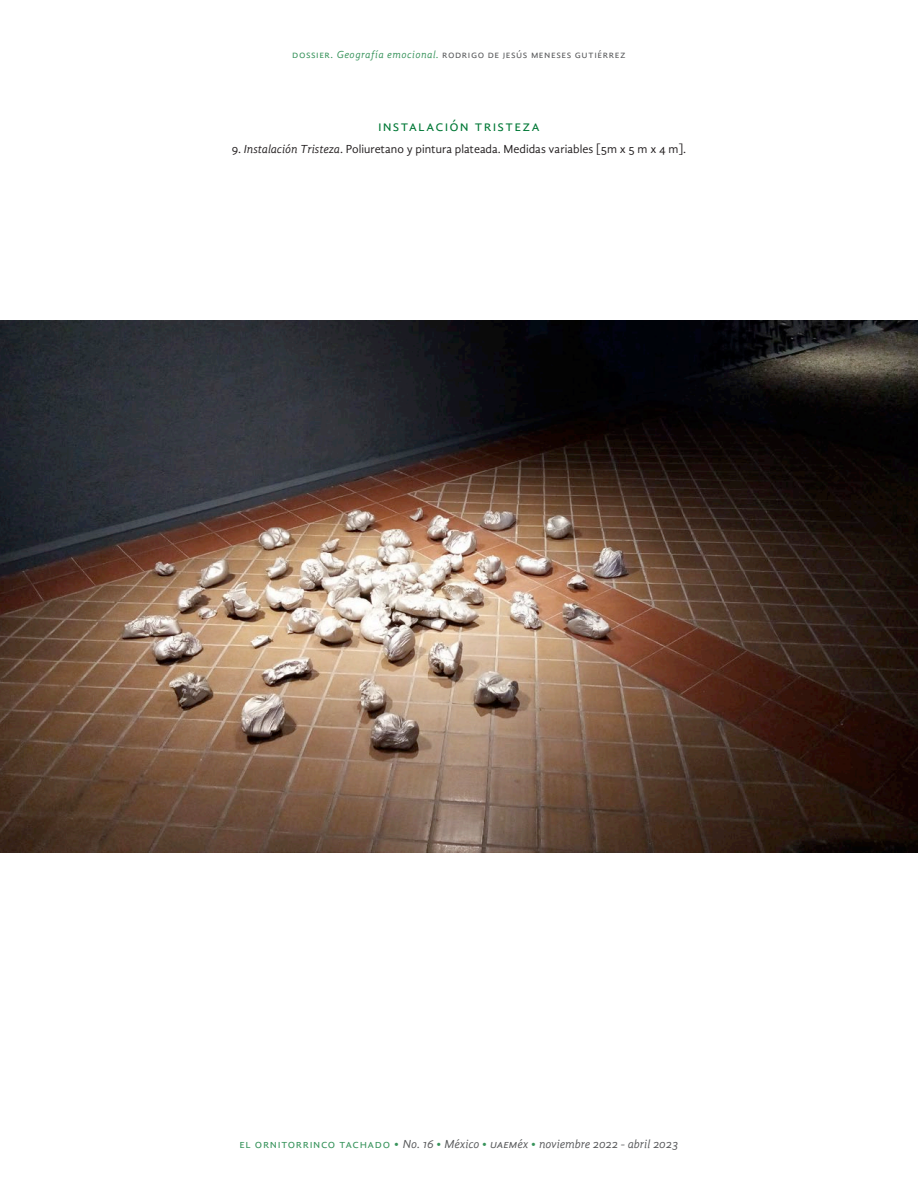
<style>
.page{position:relative;width:918px;height:1188px;background:#fff}
.page>*{position:absolute;margin:0;border:0;box-sizing:border-box;transform-origin:0 0}
.t1{font:15px "Gandhi Sans";letter-spacing:.075em;color:#007836}
.t2{font:12px "Gandhi Sans";color:#231f20}
.t3{font:italic 12px "Gandhi Sans";color:#57585a}
.t4{font:10.5px "Gandhi Sans";letter-spacing:.05em;color:#57585a}
.s1{color:#37935b}
.s2{font-style:italic;color:#37935b}
.s3{font-style:italic}
.s4{font-style:normal;color:#37935b}
</style>
<div class="page">
<img style="left:0;top:321px;width:918px;height:531px">
<p class="t4" style="left:292px;top:48px;width:335px"><span class="s1">Dossier.</span> <span class="s2">Geografía emocional.</span> Rodrigo de Jesús Meneses Gutiérrez</p>
<p class="t1" style="left:378px;top:118px;width:9px">INST</p>
<p class="t1" style="left:409px;top:118px;width:93px">ALACIÓN TRISTEZ</p>
<p class="t1" style="left:532px;top:118px;width:10px">A</p>
<p class="t2" style="left:232px;top:142px;width:456px">9. <span class="s3">Instalación Tristeza</span>. Poliuretano y pintura plateada. M edidas variables [5m x 5 m x 4 m].</p>
<p class="t3" style="left:240px;top:1137px;width:440px"><span class="s4">el ornitorrinco tachad o •</span> No. 16 <span class="s4">•</span> México <span class="s4">•</span> uaeméx <span class="s4">•</span> noviembre 2022 - abril 2023</p>
</div>
